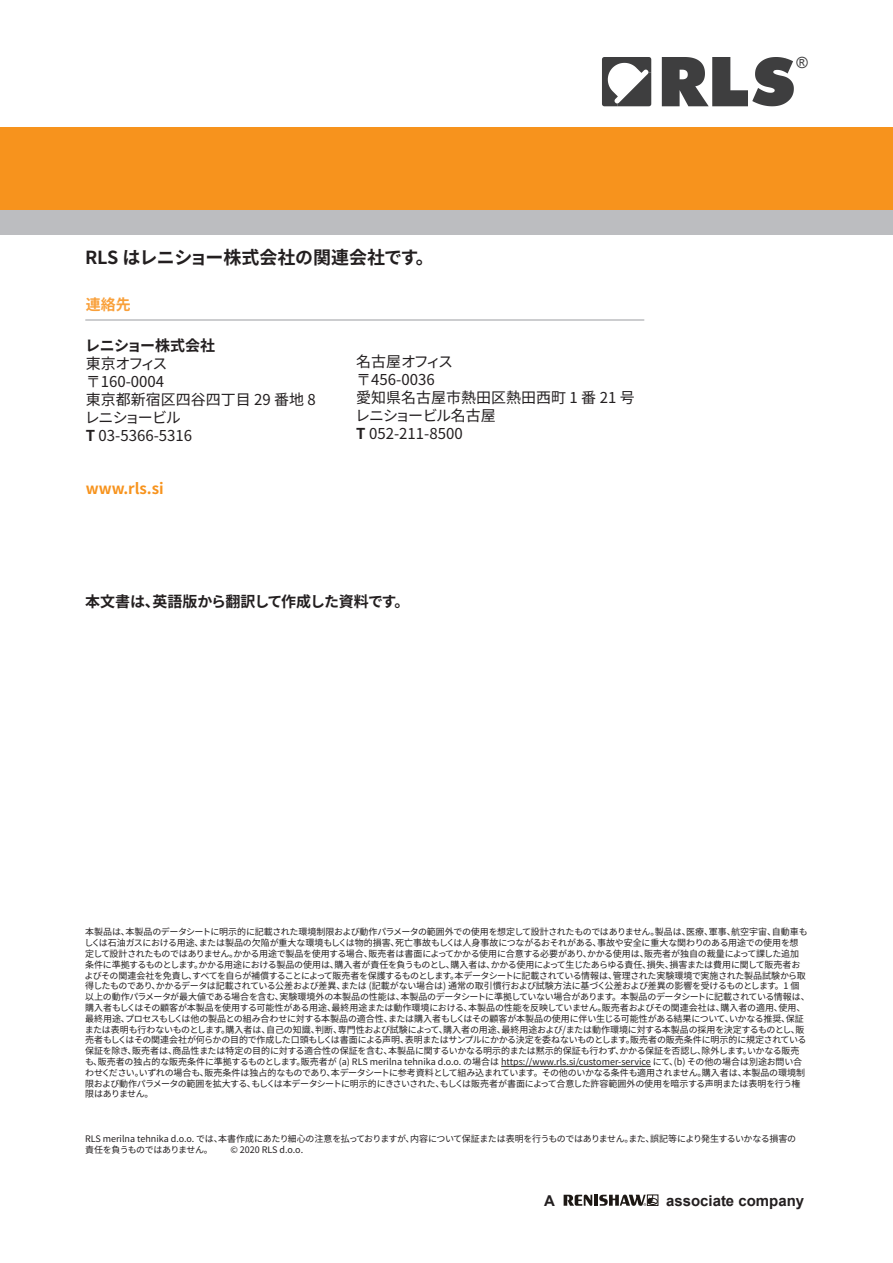
<style>
.page{position:relative;width:893px;height:1263px;background:#fff}
.page>*{position:absolute;margin:0;border:0;box-sizing:border-box;transform-origin:0 0}
.t1{font:700 18px "Noto Sans JP";letter-spacing:-.015em;color:#231f20}
.t2{font:15.45px "Arial";color:#3e3e3f}
.t3{font:15px/18px "Noto Sans JP";color:#231f20}
.t4{font:700 15px "Noto Sans JP";letter-spacing:-.02em;color:#231f20}
.t5{font:700 15px "Arial";color:#231f20}
.t6{font:700 15px "Noto Sans JP";color:#f7931d}
.t7{font:700 15px "Noto Sans JP";color:#f9a03a}
.t8{font:9px/10.8px "Noto Sans JP";letter-spacing:-.025em;color:#231f20}
.s1{font-family:"Arial Unicode MS"}
.s2{font-weight:700}
</style>
<div class="page">
<div style="left:0;top:128px;width:893px;height:83px;background:#f7931d"></div>
<div style="left:0;top:211px;width:893px;height:24px;background:#bcbdc0"></div>
<svg style="left:662px;top:57px;width:132px;height:49px"></svg>
<svg style="left:602px;top:57px;width:49px;height:49px"></svg>
<svg style="left:564px;top:1194px;width:28px;height:12px"></svg>
<hr style="left:594px;top:1195px;width:4px;height:11px;background:#1d1814">
<svg style="left:599px;top:1194px;width:59px;height:12px"></svg>
<hr style="left:86px;top:319px;width:558px;height:2px;background:#bcbdc0">
<hr style="left:501px;top:1066px;width:150px;height:1px;background:#231f20">
<h1 class="t1" style="left:85px;top:247px;width:350px">RLS はレニショー株式会社の関連会社です。</h1>
<h3 class="t7" style="left:86px;top:296px;width:46px">連絡先</h3>
<h3 class="t4" style="left:85px;top:337px;width:131px">レニショー株式会社</h3>
<h3 class="t3" style="left:85px;top:355px;width:232px">東京オフィス<br><span class="s1">〒</span>160-0004<br>東京都新宿区四谷四丁目 29 番地 8レニショービル<br><span class="s2">T</span> 03-5366-5316</h3>
<h3 class="t6" style="left:86px;top:480px;width:80px">www.rls.si</h3>
<h3 class="t3" style="left:355px;top:353px;width:281px">名古屋オフィス<br><span class="s1">〒</span>456-0036<br>愛知県名古屋市熱田区熱田西町 1 番 21 号レニショービル名古屋<br><span class="s2">T</span> 052-211-8500</h3>
<h3 class="t4" style="left:85px;top:593px;width:326px">本文書は、英語版から翻訳して作成した資料です。</h3>
<p class="t2" style="left:796px;top:53px;width:13px">®</p>
<p class="t8" style="left:84px;top:927px;width:727px">本製品は、本製品のデータシートに明示的に記載された環境制限および動作パラメータの範囲外での使用を想定して設計されたものではありません。製品は、医療、軍事、航空宇宙、自動車もしくは石油ガスにおける用途、または製品の欠陥が重大な環境もしくは物的損害、死亡事故もしくは人身事故につながるおそれがある、事故や安全に重大な関わりのある用途での使用を想定して設計されたものではありません。かかる用途で製品を使用する場合、販売者は書面によってかかる使用に合意する必要があり、かかる使用は、販売者が独自の裁量によって課した追加条件に準拠するものとします。かかる用途における製品の使用は、購入者が責任を負うものとし、購入者は、かかる使用によって生じたあらゆる責任、損失、損害または費用に関して販売者およびその関連会社を免責し、すべてを自らが補償することによって販売者を保護するものとします。本データシートに記載されている情報は、管理された実験環境で実施された製品試験から取得したものであり、かかるデータは記載されている公差および差異、または (記載がない場合は) 通常の取引慣行および試験方法に基づく公差および差異の影響を受けるものとします。1 個以上の動作パラメータが最大値である場合を含む、実験環境外の本製品の性能は、本製品のデータシートに準拠していない場合があります。本製品のデータシートに記載されている情報は、購入者もしくはその顧客が本製品を使用する可能性がある用途、最終用途または動作環境における、本製品の性能を反映していません。販売者およびその関連会社は、購入者の適用、使用、最終用途、プロセスもしくは他の製品との組み合わせに対する本製品の適合性、または購入者もしくはその顧客が本製品の使用に伴い生じる可能性がある結果について、いかなる推奨、保証または表明も行わないものとします。購入者は、自己の知識、判断、専門性および試験によって、購入者の用途、最終用途および/または動作環境に対する本製品の採用を決定するものとし、販売者もしくはその関連会社が何らかの目的で作成した口頭もしくは書面による声明、表明またはサンプルにかかる決定を委ねないものとします。販売者の販売条件に明示的に規定されている保証を除き、販売者は、商品性または特定の目的に対する適合性の保証を含む、本製品に関するいかなる明示的または黙示的保証も行わず、かかる保証を否認し、除外します。いかなる販売も、販売者の独占的な販売条件に準拠するものとします。販売者が (a) RLS merilna tehnika d.o.o. の場合は https://www.rls.si/customer-service にて、(b) その他の場合は別途お問い合わせください。いずれの場合も、販売条件は独占的なものであり、本データシートに参考資料として組み込まれています。その他のいかなる条件も適用されません。購入者は、本製品の環境制限および動作パラメータの範囲を拡大する、もしくは本データシートに明示的にきさいされた、もしくは販売者が書面によって合意した許容範囲外の使用を暗示する声明または表明を行う権限はありません。</p>
<p class="t8" style="left:85px;top:1133px;width:713px">RLS merilna tehnika d.o.o. では、本書作成にあたり細心の注意を払っておりますが、内容について保証または表明を行うものではありません。また、誤記等により発生するいかなる損害の責任を負うものではありません。</p>
<p class="t8" style="left:230px;top:1144px;width:74px">© 2020 RLS d.o.o.</p>
<p class="t5" style="left:544px;top:1191px;width:12px">A</p>
<p class="t5" style="left:666px;top:1191px;width:140px">associate company</p>
</div>
